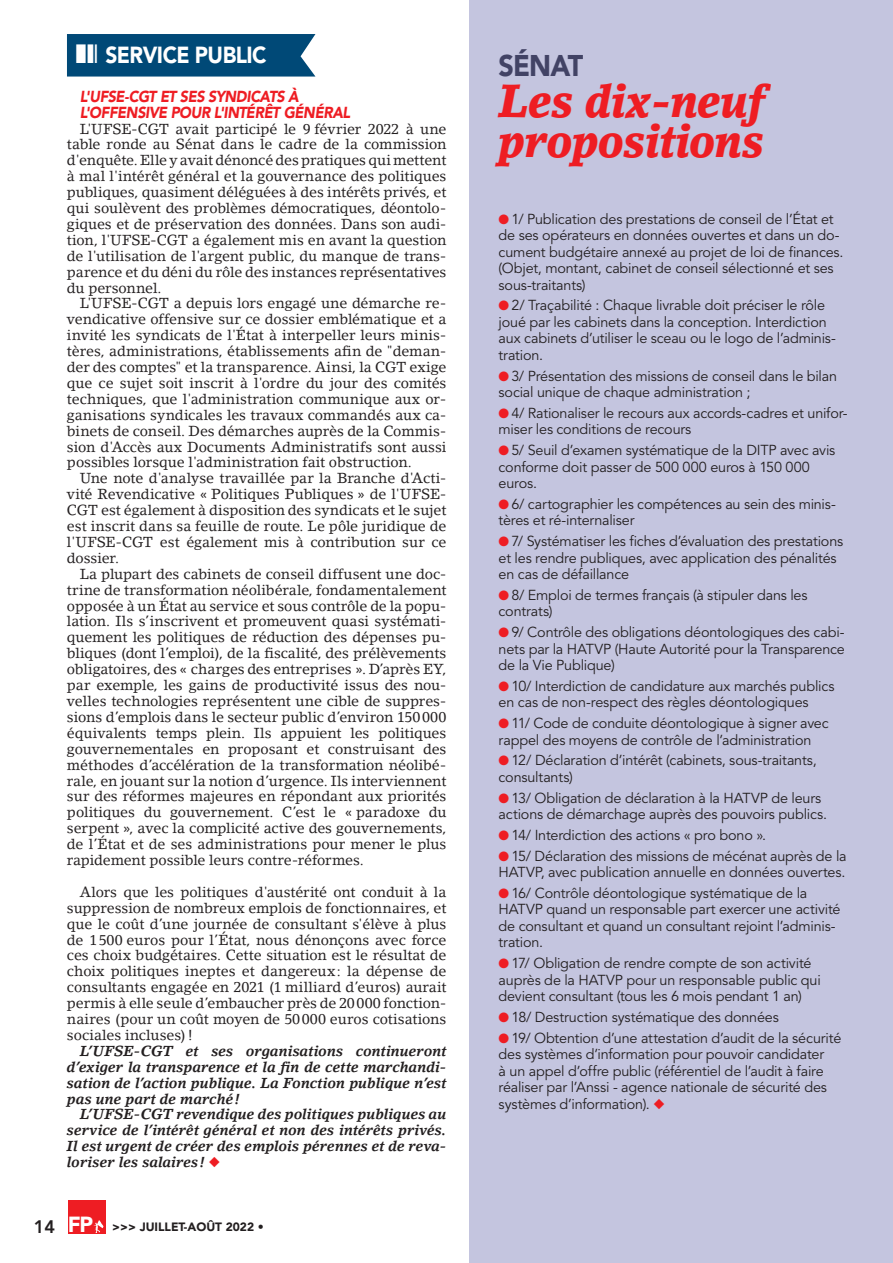
<style>
.page{position:relative;width:893px;height:1263px;background:#fff}
.page>*{position:absolute;margin:0;border:0;box-sizing:border-box;transform-origin:0 0}
.t1{font:italic 900 46.2px "Lino Letter Std";letter-spacing:-.02em;color:#ee1d23;scale:.91 1}
.t2{font:900 29.7px "Avenir LT Std";letter-spacing:-.035em;color:#424365;scale:.91 1}
.t3{font:900 23.1px "Avenir LT Std";letter-spacing:-.025em;color:#fff;scale:.91 1}
.t4{font:800 18px "Avenir LT Std";color:#231f20}
.INTERTITRE_ROUGE_GRA{font:italic 900 15.9px/15.9px "Avenir LT Std";letter-spacing:-.03em;color:#ee1d23;scale:.91 1}
.LINO_CORPS_ALIGNE_GA{font:14.4px/15.9px "Lino Letter Std";letter-spacing:-.01em;color:#231f20;text-align:justify}
.t5{font:14.4px/16.5px "Avenir LT Std";letter-spacing:-.01em;color:#231f20}
.LINO_CORPS_ALIGNE_GA-2{font:italic 700 14.4px/15.9px "Lino Letter Std";letter-spacing:-.005em;color:#231f20;text-align:justify}
.t6{font:900 12px "Avenir LT Std";color:#231f20}
.s1{color:#ee1d23}
.s2{font-weight:900;font-size:21.75px;color:#fff}
</style>
<div class="page">
<div style="left:68px;top:1200px;width:37px;height:33px;background:#ee1d23"></div>
<svg style="left:94px;top:1220px;width:9px;height:13px"></svg>
<div style="left:470px;top:0;width:423px;height:1263px;background:#c4c5df"></div>
<div style="left:67px;top:34px;width:248px;height:43px;background:#004977"></div>
<p class="t3" style="left:105px;top:41px;width:179px">SERVICE PUBLIC</p>
<p class="INTERTITRE_ROUGE_GRA" style="left:80px;top:88px;width:299px">L'UFSE-CGT ET SES SYNDICATS À<br>L'OFFENSIVE POUR L'INTÉRÊT GÉNÉRAL</p>
<p class="LINO_CORPS_ALIGNE_GA" style="left:67px;top:120px;width:381px;text-indent:13px">L'UFSE-CGT avait participé le 9 février 2022 à une table ronde au Sénat dans le cadre de la commission d'enquête. Elle y avait dénoncé des pratiques qui mettent à mal l'intérêt général et la gouvernance des politiques publiques, quasiment déléguées à des intérêts privés, et qui soulèvent des problèmes démocratiques, déontolo&shy;giques et de préservation des données. Dans son audi&shy;tion, l'UFSE-CGT a également mis en avant la question de l'utilisation de l'argent public, du manque de trans&shy;parence et du déni du rôle des instances représentatives du personnel.</p>
<p class="LINO_CORPS_ALIGNE_GA" style="left:67px;top:295px;width:381px;text-indent:13px">L'UFSE-CGT a depuis lors engagé une démarche re&shy;vendicative offensive sur ce dossier emblématique et a invité les syndicats de l'État à interpeller leurs minis&shy;tères, administrations, établissements afin de "deman&shy;der des comptes" et la transparence. Ainsi, la CGT exige que ce sujet soit inscrit à l'ordre du jour des comités techniques, que l'administration communique aux or&shy;ganisations syndicales les travaux commandés aux ca&shy;binets de conseil. Des démarches auprès de la Commis&shy;sion d'Accès aux Documents Administratifs sont aussi possibles lorsque l'administration fait obstruction.</p>
<p class="LINO_CORPS_ALIGNE_GA" style="left:67px;top:470px;width:381px;text-indent:13px">Une note d'analyse travaillée par la Branche d'Acti&shy;vité Revendicative « Politiques Publiques » de l'UFSE-CGT est également à disposition des syndicats et le sujet est inscrit dans sa feuille de route. Le pôle juridique de l'UFSE-CGT est également mis à contribution sur ce dossier.</p>
<p class="LINO_CORPS_ALIGNE_GA" style="left:67px;top:566px;width:381px;text-indent:13px">La plupart des cabinets de conseil diffusent une doc&shy;trine de transformation néolibérale, fondamentalement opposée à un État au service et sous contrôle de la popu&shy;lation. Ils s’inscrivent et promeuvent quasi systémati&shy;quement les politiques de réduction des dépenses pu&shy;bliques (dont l’emploi), de la fiscalité, des prélèvements obligatoires, des « charges des entreprises ». D’après EY, par exemple, les gains de productivité issus des nou&shy;velles technologies représentent une cible de suppres&shy;sions d’emplois dans le secteur public d’environ 150000 équivalents temps plein. Ils appuient les politiques gouvernementales en proposant et construisant des méthodes d’accélération de la transformation néolibé&shy;rale, en jouant sur la notion d’urgence. Ils interviennent sur des réformes majeures en répondant aux priorités politiques du gouvernement. C’est le « paradoxe du serpent », avec la complicité active des gouvernements, de l’État et de ses administrations pour mener le plus rapidement possible leurs contre-réformes.</p>
<p class="LINO_CORPS_ALIGNE_GA" style="left:67px;top:884px;width:381px;text-indent:13px">Alors que les politiques d'austérité ont conduit à la suppression de nombreux emplois de fonctionnaires, et que le coût d’une journée de consultant s'élève à plus de 1500 euros pour l’État, nous dénonçons avec force ces choix budgétaires. Cette situation est le résultat de choix politiques ineptes et dangereux: la dépense de consultants engagée en 2021 (1 milliard d’euros) aurait permis à elle seule d’embaucher près de 20000 fonction&shy;naires (pour un coût moyen de 50000 euros cotisations sociales incluses)!</p>
<p class="LINO_CORPS_ALIGNE_GA-2" style="left:67px;top:1043px;width:381px;text-indent:13px">L’UFSE-CGT et ses organisations continueront d’exiger la transparence et la fin de cette marchandi&shy;sation de l’action publique. La Fonction publique n’est pas une part de marché!</p>
<p class="LINO_CORPS_ALIGNE_GA-2" style="left:67px;top:1106px;width:381px;text-indent:13px">L’UFSE-CGT revendique des politiques publiques au service de l’intérêt général et non des intérêts privés.<br>Il est urgent de créer des emplois pérennes et de reva&shy;loriser les salaires! <span class="s1">◆</span></p>
<p class="t4" style="left:34px;top:1216px;width:61px">14 <span class="s2">FP</span></p>
<p class="t6" style="left:112px;top:1219px;width:153px">&gt;&gt;&gt; JUILLET-AOÛT 2022 •</p>
<p class="t2" style="left:499px;top:48px;width:95px">SÉNAT</p>
<p class="t1" style="left:499px;top:73px;width:295px">Les dix-neuf</p>
<p class="t1" style="left:499px;top:113px;width:294px">propositions</p>
<p class="t5" style="left:499px;top:211px;width:346px"><span class="s1">●</span> 1/ Publication des prestations de conseil de l’État et de ses opérateurs en données ouvertes et dans un do&shy;cument budgétaire annexé au projet de loi de finances. (Objet, montant, cabinet de conseil sélectionné et ses sous-traitants)</p>
<p class="t5" style="left:499px;top:297px;width:339px"><span class="s1">●</span> 2/ Traçabilité : Chaque livrable doit préciser le rôle joué par les cabinets dans la conception. Interdiction aux cabinets d’utiliser le sceau ou le logo de l’adminis&shy;tration.</p>
<p class="t5" style="left:499px;top:368px;width:340px"><span class="s1">●</span> 3/ Présentation des missions de conseil dans le bilan social unique de chaque administration ;</p>
<p class="t5" style="left:499px;top:405px;width:350px"><span class="s1">●</span> 4/ Rationaliser le recours aux accords-cadres et unifor&shy;miser les conditions de recours</p>
<p class="t5" style="left:499px;top:442px;width:338px"><span class="s1">●</span> 5/ Seuil d’examen systématique de la DITP avec avis conforme doit passer de 500 000 euros à 150 000 euros.</p>
<p class="t5" style="left:499px;top:496px;width:339px"><span class="s1">●</span> 6/ cartographier les compétences au sein des minis&shy;tères et ré-internaliser</p>
<p class="t5" style="left:499px;top:533px;width:346px"><span class="s1">●</span> 7/ Systématiser les fiches d’évaluation des prestations et les rendre publiques, avec application des pénalités en cas de défaillance</p>
<p class="t5" style="left:499px;top:587px;width:311px"><span class="s1">●</span> 8/ Emploi de termes français (à stipuler dans les contrats)</p>
<p class="t5" style="left:499px;top:624px;width:348px;text-align:justify"><span class="s1">●</span> 9/ Contrôle des obligations déontologiques des cabi&shy;nets par la HATVP (Haute Autorité pour la Transparence de la Vie Publique)</p>
<p class="t5" style="left:499px;top:678px;width:338px"><span class="s1">●</span> 10/ Interdiction de candidature aux marchés publics en cas de non-respect des règles déontologiques</p>
<p class="t5" style="left:499px;top:715px;width:332px"><span class="s1">●</span> 11/ Code de conduite déontologique à signer avec rappel des moyens de contrôle de l’administration</p>
<p class="t5" style="left:499px;top:752px;width:320px"><span class="s1">●</span> 12/ Déclaration d’intérêt (cabinets, sous-traitants, consultants)</p>
<p class="t5" style="left:499px;top:790px;width:330px"><span class="s1">●</span> 13/ Obligation de déclaration à la HATVP de leurs actions de démarchage auprès des pouvoirs publics.</p>
<p class="t5" style="left:499px;top:827px;width:269px"><span class="s1">●</span> 14/ Interdiction des actions « pro bono ».</p>
<p class="t5" style="left:499px;top:848px;width:350px"><span class="s1">●</span> 15/ Déclaration des missions de mécénat auprès de la<br>HATVP, avec publication annuelle en données ouvertes.</p>
<p class="t5" style="left:499px;top:885px;width:343px"><span class="s1">●</span> 16/ Contrôle déontologique systématique de la HATVP quand un responsable part exercer une activité de consultant et quand un consultant rejoint l’adminis&shy;tration.</p>
<p class="t5" style="left:499px;top:955px;width:324px"><span class="s1">●</span> 17/ Obligation de rendre compte de son activité auprès de la HATVP pour un responsable public qui devient consultant (tous les 6 mois pendant 1 an)</p>
<p class="t5" style="left:499px;top:1009px;width:282px"><span class="s1">●</span> 18/ Destruction systématique des données</p>
<p class="t5" style="left:499px;top:1030px;width:344px"><span class="s1">●</span> 19/ Obtention d’une attestation d’audit de la sécurité des systèmes d’information pour pouvoir candidater<br>à un appel d’offre public (référentiel de l’audit à faire réaliser par l’Anssi - agence nationale de sécurité des systèmes d’information). <span class="s1">◆</span></p>
</div>
